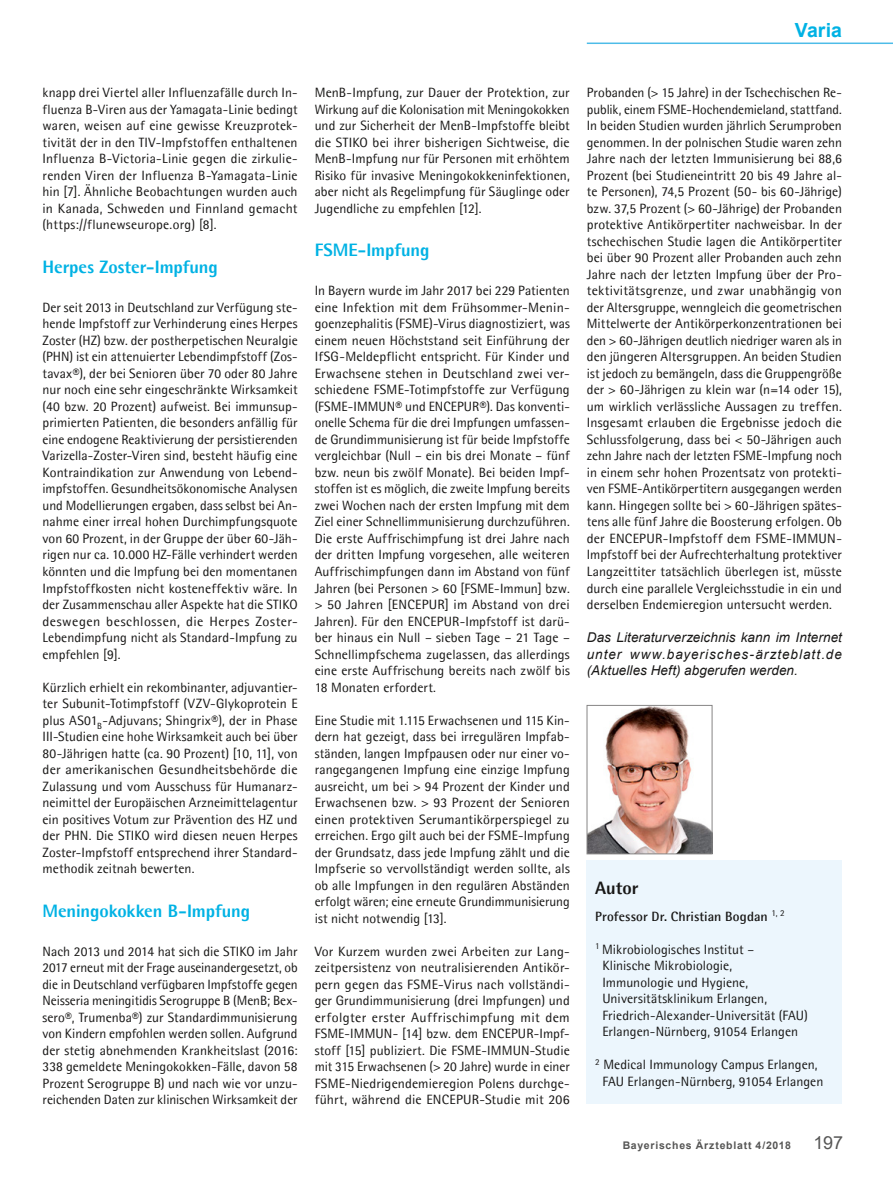
<style>
.page{position:relative;width:893px;height:1191px;background:#fff}
.page>*{position:absolute;margin:0;border:0;box-sizing:border-box;transform-origin:0 0}
.t1{font:700 19.5px "Arial";color:#00b2e4}
.Zwischen-ÜS{font:800 18px "Agfa Rotis Semisans";letter-spacing:-.005em;color:#00b2e4}
.Zwischen-ÜS-2{font:800 18px "Agfa Rotis Semisans";letter-spacing:-.005em;color:#181716}
.Grundtext{font:13.5px/16.5px "Agfa Rotis Semisans";letter-spacing:.005em;color:#181716;text-align:justify}
.Infokasten{font:13.5px/16.5px "Agfa Rotis Semisans";letter-spacing:.005em;color:#181716}
.Verfasser___Leitarti{font:italic 13.5px/16.5px "Arial";letter-spacing:.015em;color:#181716;text-align:justify}
.Infokasten-2{font:700 13.5px "Agfa Rotis Semisans";letter-spacing:.005em;color:#181716}
.t2{font:700 10.5px "Arial";letter-spacing:.07em;color:#565655}
.s1{font-weight:400;font-size:18px}
</style>
<div class="page">
<hr style="left:587px;top:43px;width:306px;height:1px;background:#4dbce8">
<div style="left:587px;top:860px;width:255px;height:244px;background:#ecf6fd"></div>
<img style="left:589px;top:707px;width:121px;height:145px">
<div style="left:587px;top:705px;width:125px;height:149px;border:1px solid #868585"></div>
<h1 class="t1" style="left:795px;top:16px;width:49px">Varia</h1>
<p class="Grundtext" style="left:43px;top:84px;width:257px">knapp drei Viertel aller Influenzafälle durch In&shy;fluenza B-Viren aus der Yamagata-Linie bedingt waren, weisen auf eine gewisse Kreuzprotek&shy;tivität der in den TIV-Impfstoffen enthaltenen Influenza B-Victoria-Linie gegen die zirkulie&shy;renden Viren der Influenza B-Yamagata-Linie hin [7]. Ähnliche Beobachtungen wurden auch in Kanada, Schweden und Finnland gemacht (https://flunewseurope.org) [8].</p>
<p class="Zwischen-ÜS" style="left:43px;top:255px;width:177px">Herpes Zoster-Impfung</p>
<p class="Grundtext" style="left:43px;top:299px;width:257px">Der seit 2013 in Deutschland zur Verfügung ste&shy;hende Impfstoff zur Verhinderung eines Herpes Zoster (HZ) bzw. der postherpetischen Neuralgie (PHN) ist ein attenuierter Lebendimpfstoff (Zos&shy;tavax®), der bei Senioren über 70 oder 80 Jahre nur noch eine sehr eingeschränkte Wirksamkeit (40 bzw. 20 Prozent) aufweist. Bei immunsup&shy;primierten Patienten, die besonders anfällig für eine endogene Reaktivierung der persistierenden Varizella-Zoster-Viren sind, besteht häufig eine Kontraindikation zur Anwendung von Lebend&shy;impfstoffen. Gesundheitsökonomische Analysen und Modellierungen ergaben, dass selbst bei An&shy;nahme einer irreal hohen Durchimpfungsquote von 60 Prozent, in der Gruppe der über 60-Jäh&shy;rigen nur ca. 10.000 HZ-Fälle verhindert werden könnten und die Impfung bei den momentanen Impfstoffkosten nicht kosteneffektiv wäre. In der Zusammenschau aller Aspekte hat die STIKO deswegen beschlossen, die Herpes Zoster-Lebendimpfung nicht als Standard-Impfung zu empfehlen [9].</p>
<p class="Grundtext" style="left:43px;top:678px;width:257px">Kürzlich erhielt ein rekombinanter, adjuvantier&shy;ter Subunit-Totimpfstoff (VZV-Glykoprotein E plus AS01<sub>B</sub>-Adjuvans; Shingrix®), der in Phase III-Studien eine hohe Wirksamkeit auch bei über 80-Jährigen hatte (ca. 90 Prozent) [10, 11], von der amerikanischen Gesundheitsbehörde die Zulassung und vom Ausschuss für Humanarz&shy;neimittel der Europäischen Arzneimittelagentur ein positives Votum zur Prävention des HZ und der PHN. Die STIKO wird diesen neuen Herpes Zoster-Impfstoff entsprechend ihrer Standard&shy;methodik zeitnah bewerten.</p>
<p class="Zwischen-ÜS" style="left:43px;top:899px;width:209px">Meningokokken B-Impfung</p>
<p class="Grundtext" style="left:43px;top:942px;width:257px">Nach 2013 und 2014 hat sich die STIKO im Jahr 2017 erneut mit der Frage auseinandergesetzt, ob die in Deutschland verfügbaren Impfstoffe gegen Neisseria meningitidis Serogruppe B (MenB; Bex&shy;sero®, Trumenba®) zur Standardimmunisierung von Kindern empfohlen werden sollen. Aufgrund der stetig abnehmenden Krankheitslast (2016:<br>338 gemeldete Meningokokken-Fälle, davon 58<br>Prozent Serogruppe B) und nach wie vor unzu&shy;reichenden Daten zur klinischen Wirksamkeit der</p>
<p class="Grundtext" style="left:315px;top:84px;width:257px">MenB-Impfung, zur Dauer der Protektion, zur Wirkung auf die Kolonisation mit Meningokokken und zur Sicherheit der MenB-Impfstoffe bleibt die STIKO bei ihrer bisherigen Sichtweise, die MenB-Impfung nur für Personen mit erhöhtem Risiko für invasive Meningokokkeninfektionen, aber nicht als Regelimpfung für Säuglinge oder Jugendliche zu empfehlen [12].</p>
<p class="Zwischen-ÜS" style="left:315px;top:239px;width:116px">FSME-Impfung</p>
<p class="Grundtext" style="left:315px;top:282px;width:257px">In Bayern wurde im Jahr 2017 bei 229 Patienten eine Infektion mit dem Frühsommer-Menin&shy;goenzephalitis (FSME)-Virus diagnostiziert, was einem neuen Höchststand seit Einführung der IfSG-Meldepflicht entspricht. Für Kinder und Erwachsene stehen in Deutschland zwei ver&shy;schiedene FSME-Totimpfstoffe zur Verfügung (FSME-IMMUN® und ENCEPUR®). Das konventi&shy;onelle Schema für die drei Impfungen umfassen&shy;de Grundimmunisierung ist für beide Impfstoffe vergleichbar (Null – ein bis drei Monate – fünf bzw. neun bis zwölf Monate). Bei beiden Impf&shy;stoffen ist es möglich, die zweite Impfung bereits zwei Wochen nach der ersten Impfung mit dem Ziel einer Schnellimmunisierung durchzuführen.<br>Die erste Auffrischimpfung ist drei Jahre nach der dritten Impfung vorgesehen, alle weiteren Auffrischimpfungen dann im Abstand von fünf Jahren (bei Personen &gt; 60 [FSME-Immun] bzw. &gt; 50 Jahren [ENCEPUR] im Abstand von drei Jahren). Für den ENCEPUR-Impfstoff ist darü&shy;ber hinaus ein Null – sieben Tage – 21 Tage – Schnellimpfschema zugelassen, das allerdings eine erste Auffrischung bereits nach zwölf bis 18 Monaten erfordert.</p>
<p class="Grundtext" style="left:315px;top:711px;width:257px">Eine Studie mit 1.115 Erwachsenen und 115 Kin&shy;dern hat gezeigt, dass bei irregulären Impfab&shy;ständen, langen Impfpausen oder nur einer vo&shy;rangegangenen Impfung eine einzige Impfung ausreicht, um bei &gt; 94 Prozent der Kinder und Erwachsenen bzw. &gt; 93 Prozent der Senioren einen protektiven Serumantikörperspiegel zu erreichen. Ergo gilt auch bei der FSME-Impfung der Grundsatz, dass jede Impfung zählt und die Impfserie so vervollständigt werden sollte, als ob alle Impfungen in den regulären Abständen erfolgt wären; eine erneute Grundimmunisierung ist nicht notwendig [13].</p>
<p class="Grundtext" style="left:315px;top:942px;width:257px">Vor Kurzem wurden zwei Arbeiten zur Lang&shy;zeitpersistenz von neutralisierenden Antikör&shy;pern gegen das FSME-Virus nach vollständi&shy;ger Grundimmunisierung (drei Impfungen) und erfolgter erster Auffrischimpfung mit dem FSME-IMMUN- [14] bzw. dem ENCEPUR-Impf&shy;stoff [15] publiziert. Die FSME-IMMUN-Studie mit 315 Erwachsenen (&gt; 20 Jahre) wurde in einer FSME-Niedrigendemieregion Polens durchge&shy;führt, während die ENCEPUR-Studie mit 206</p>
<p class="Grundtext" style="left:587px;top:84px;width:257px">Probanden (&gt; 15 Jahre) in der Tschechischen Re&shy;publik, einem FSME-Hochendemieland, stattfand.<br>In beiden Studien wurden jährlich Serumproben genommen. In der polnischen Studie waren zehn Jahre nach der letzten Immunisierung bei 88,6<br>Prozent (bei Studieneintritt 20 bis 49 Jahre al&shy;te Personen), 74,5 Prozent (50- bis 60-Jährige) bzw. 37,5 Prozent (&gt; 60-Jährige) der Probanden protektive Antikörpertiter nachweisbar. In der tschechischen Studie lagen die Antikörpertiter bei über 90 Prozent aller Probanden auch zehn Jahre nach der letzten Impfung über der Pro&shy;tektivitätsgrenze, und zwar unabhängig von der Altersgruppe, wenngleich die geometrischen Mittelwerte der Antikörperkonzentrationen bei den &gt; 60-Jährigen deutlich niedriger waren als in den jüngeren Altersgruppen. An beiden Studien ist jedoch zu bemängeln, dass die Gruppengröße der &gt; 60-Jährigen zu klein war (n=14 oder 15), um wirklich verlässliche Aussagen zu treffen.<br>Insgesamt erlauben die Ergebnisse jedoch die Schlussfolgerung, dass bei &lt; 50-Jährigen auch zehn Jahre nach der letzten FSME-Impfung noch in einem sehr hohen Prozentsatz von protekti&shy;ven FSME-Antikörpertitern ausgegangen werden kann. Hingegen sollte bei &gt; 60-Jährigen spätes&shy;tens alle fünf Jahre die Boosterung erfolgen. Ob der ENCEPUR-Impfstoff dem FSME-IMMUN-Impfstoff bei der Aufrechterhaltung protektiver Langzeittiter tatsächlich überlegen ist, müsste durch eine parallele Vergleichsstudie in ein und derselben Endemieregion untersucht werden.</p>
<p class="Verfasser___Leitarti" style="left:587px;top:629px;width:257px">Das Literaturverzeichnis kann im Internet unter www.bayerisches-ärzteblatt.de (Aktuelles Heft) abgerufen werden.</p>
<p class="Zwischen-ÜS-2" style="left:595px;top:876px;width:45px">Autor</p>
<p class="Infokasten-2" style="left:595px;top:908px;width:191px">Professor Dr. Christian Bogdan <sup>1,</sup> <sup>2</sup></p>
<p class="Infokasten" style="left:602px;top:941px;width:207px;text-indent:-7px"><sup>1</sup> Mikrobiologisches Institut –<br>Klinische Mikrobiologie,<br>Immunologie und Hygiene, Universitätsklinikum Erlangen, Friedrich-Alexander-Universität (FAU)<br>Erlangen-Nürnberg, 91054 Erlangen</p>
<p class="Infokasten" style="left:595px;top:1056px;width:229px;text-align:center"><sup>2</sup> Medical Immunology Campus Erlangen,<br>FAU Erlangen-Nürnberg, 91054 Erlangen</p>
<p class="t2" style="left:623px;top:1137px;width:222px">Bayerisches Ärzteblatt 4/2018 <span class="s1">197</span></p>
</div>
